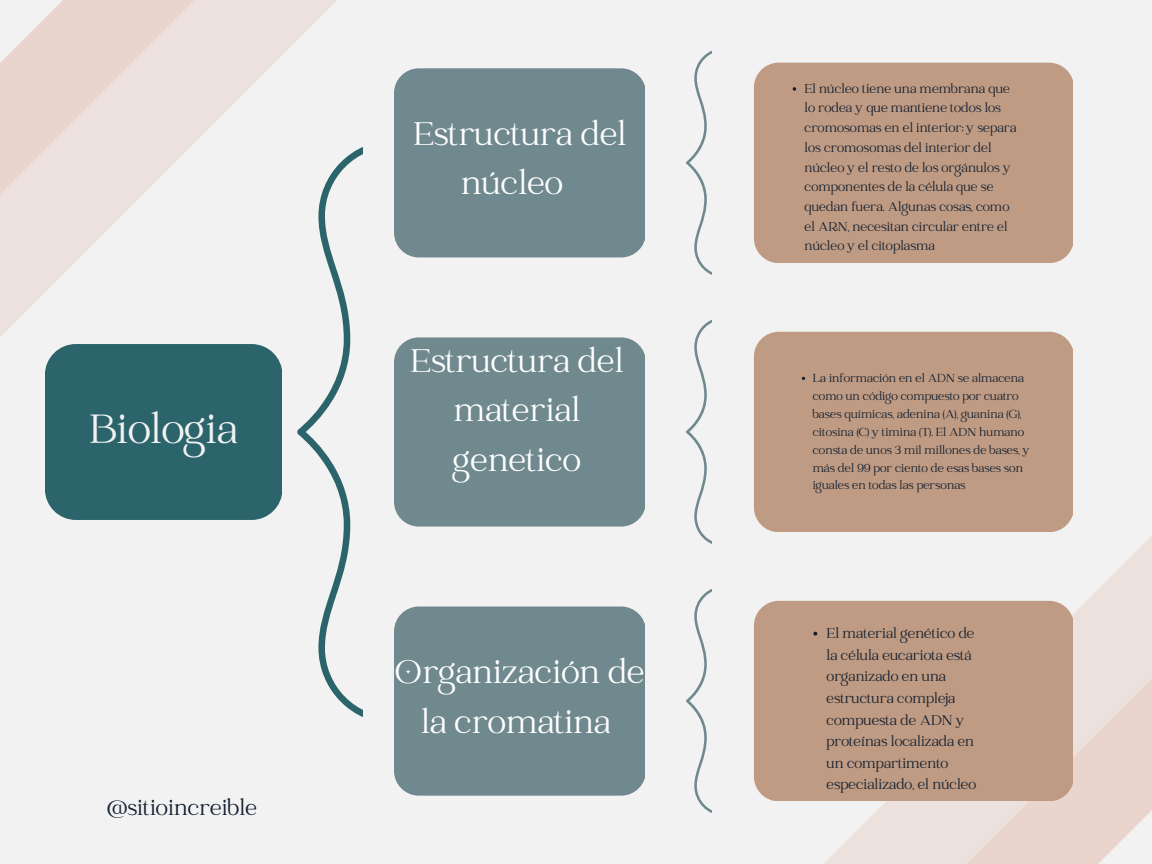
<style>
.page{position:relative;width:1152px;height:864px;background:#f2f2f2}
.page>*{position:absolute;margin:0;border:0;box-sizing:border-box;transform-origin:0 0}
.t1{font:45px "Catchy Mager";color:#f2f2f2}
.t2{font:36px/49.5px "Catchy Mager";color:#fff;text-align:center}
.t3{font:24px "Catchy Mager";color:#121f30}
.t4{font:15.45px/21.6px "Catchy Mager";color:#121f30}
.t5{font:14.1px/19.6px "Catchy Mager";color:#121f30}
.t6{font:12.75px/17.9px "Catchy Mager";color:#121f30}
</style>
<div class="page">
<svg style="left:297px;top:147px;width:65px;height:570px"></svg>
<div style="left:45px;top:344px;width:236px;height:176px;background:#2c646c;border-radius:31px"></div>
<div style="left:394px;top:607px;width:251px;height:189px;background:#6f898f;border-radius:25px"></div>
<svg style="left:686px;top:50px;width:26px;height:225px"></svg>
<svg style="left:686px;top:320px;width:26px;height:224px"></svg>
<svg style="left:686px;top:589px;width:26px;height:224px"></svg>
<svg style="left:818px;top:536px;width:334px;height:328px"></svg>
<svg style="left:961px;top:666px;width:191px;height:198px;background:#eadad4"></svg>
<div style="left:754px;top:601px;width:319px;height:200px;background:#bf9b83;border-radius:25px"></div>
<div style="left:394px;top:337px;width:251px;height:190px;background:#6f898f;border-radius:25px"></div>
<div style="left:394px;top:68px;width:251px;height:189px;background:#6f898f;border-radius:25px"></div>
<div style="left:754px;top:332px;width:319px;height:200px;background:#bf9b83;border-radius:25px"></div>
<div style="left:754px;top:63px;width:319px;height:200px;background:#bf9b83;border-radius:25px"></div>
<svg style="left:0;top:0;width:337px;height:337px"></svg>
<svg style="left:0;top:0;width:195px;height:204px;background:#ebddd8"></svg>
<svg style="left:813px;top:632px;width:4px;height:4px"></svg>
<svg style="left:793px;top:87px;width:3px;height:4px"></svg>
<h1 class="t1" style="left:89px;top:408px;width:150px">Biologia</h1>
<h3 class="t3" style="left:107px;top:796px;width:151px">@sitioincreible</h3>
<h2 class="t2" style="left:413px;top:112px;width:215px">Estructura del núcleo</h2>
<h2 class="t2" style="left:410px;top:339px;width:215px">Estructura del material genetico</h2>
<h2 class="t2" style="left:395px;top:650px;width:251px">Organización de la cromatina</h2>
<p class="t5" style="left:805px;top:80px;width:214px">El núcleo tiene una membrana que lo rodea y que mantiene todos los cromosomas en el interior; y separa los cromosomas del interior del núcleo y el resto de los orgánulos y componentes de la célula que se quedan fuera. Algunas cosas, como el ARN, necesitan circular entre el núcleo y el citoplasma</p>
<p class="t6" style="left:813px;top:370px;width:219px">La información en el ADN se almacena como un código compuesto por cuatro bases químicas, adenina (A), guanina (G), citosina (C) y timina (T). El ADN humano consta de unos 3 mil millones de bases, y más del 99 por ciento de esas bases son iguales en todas las personas</p>
<p class="t4" style="left:827px;top:623px;width:151px">El material genético de la célula eucariota está organizado en una estructura compleja compuesta de ADN y proteínas localizada en un compartimento especializado, el núcleo</p>
</div>
